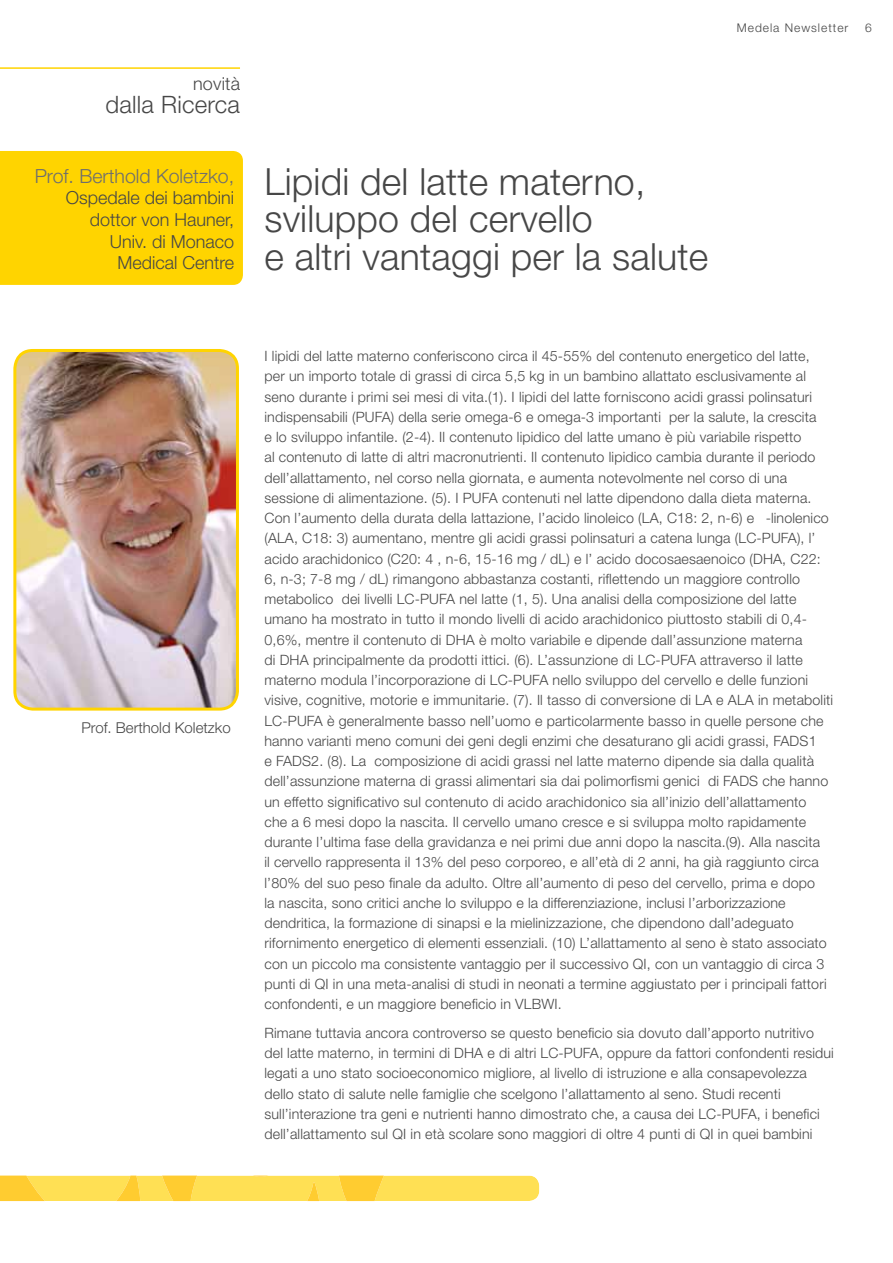
<style>
.page{position:relative;width:893px;height:1263px;background:#fff}
.page>*{position:absolute;margin:0;border:0;box-sizing:border-box;transform-origin:0 0}
.t1{font:300 37.5px/37.5px "Helvetica Neue LT Std";letter-spacing:.005em;color:#474747}
.t2{font:300 24px "Helvetica Neue LT Std";letter-spacing:.01em;color:#474747}
.t3{font:300 19.5px "Helvetica Neue LT Std";color:#6e6e6e}
.t4{font:300 18px/21.6px "Helvetica Neue LT Std";color:#474747;text-align:right}
.t5{font:300 15px "Helvetica Neue LT Std";color:#474747}
.t6{font:300 14.25px/20.2px "Helvetica Neue LT Std";letter-spacing:.01em;color:#474747}
.t7{font:300 12px "Helvetica Neue LT Std";letter-spacing:.08em;color:#474747}
</style>
<div class="page">
<hr style="left:0;top:67px;width:240px;height:2px;background:#ffd400">
<div style="left:0;top:151px;width:243px;height:134px;background:#ffd400"></div>
<svg style="left:0;top:1175px;width:539px;height:26px;background:#ffdc52"></svg>
<img style="left:17px;top:350px;width:220px;height:357px">
<div style="left:13px;top:349px;width:226px;height:362px;border:3px solid #ffd400;border-radius:18px"></div>
<p class="t4" style="left:193px;top:73px;width:48px">novità</p>
<h2 class="t2" style="left:106px;top:90px;width:136px">dalla Ricerca</h2>
<h3 class="t3" style="left:35px;top:164px;width:201px">Prof. Berthold Koletzko,</h3>
<p class="t4" style="left:66px;top:187px;width:170px">Ospedale dei bambini dottor von Hauner,<br>Univ. di Monaco<br>Medical Centre</p>
<h1 class="t1" style="left:264px;top:162px;width:445px">Lipidi del latte materno, sviluppo del cervello<br>e altri vantaggi per la salute</h1>
<p class="t7" style="left:737px;top:21px;width:113px">Medela Newsletter</p>
<p class="t7" style="left:865px;top:21px;width:8px">6</p>
<p class="t5" style="left:81px;top:718px;width:151px">Prof. Berthold Koletzko</p>
<p class="t6" style="left:264px;top:345px;width:570px">I lipidi del latte materno conferiscono circa il 45-55% del contenuto energetico del latte, per un importo totale di grassi di circa 5,5 kg in un bambino allattato esclusivamente al seno durante i primi sei mesi di vita.(1). I lipidi del latte forniscono acidi grassi polinsaturi indispensabili (PUFA) della serie omega-6 e omega-3 importanti per la salute, la crescita<br>e lo sviluppo infantile. (2-4). Il contenuto lipidico del latte umano è più variabile rispetto<br>al contenuto di latte di altri macronutrienti. Il contenuto lipidico cambia durante il periodo dell’allattamento, nel corso nella giornata, e aumenta notevolmente nel corso di una sessione di alimentazione. (5). I PUFA contenuti nel latte dipendono dalla dieta materna.<br>Con l’aumento della durata della lattazione, l’acido linoleico (LA, C18: 2, n-6) e α-linolenico (ALA, C18: 3) aumentano, mentre gli acidi grassi polinsaturi a catena lunga (LC-PUFA), l’ acido arachidonico (C20: 4 , n-6, 15-16 mg / dL) e l’ acido docosaesaenoico (DHA, C22:<br>6, n-3; 7-8 mg / dL) rimangono abbastanza costanti, riflettendo un maggiore controllo metabolico dei livelli LC-PUFA nel latte (1, 5). Una analisi della composizione del latte umano ha mostrato in tutto il mondo livelli di acido arachidonico piuttosto stabili di 0,4- 0,6%, mentre il contenuto di DHA è molto variabile e dipende dall’assunzione materna<br>di DHA principalmente da prodotti ittici. (6). L’assunzione di LC-PUFA attraverso il latte materno modula l’incorporazione di LC-PUFA nello sviluppo del cervello e delle funzioni visive, cognitive, motorie e immunitarie. (7). Il tasso di conversione di LA e ALA in metaboliti LC-PUFA è generalmente basso nell’uomo e particolarmente basso in quelle persone che hanno varianti meno comuni dei geni degli enzimi che desaturano gli acidi grassi, FADS1<br>e FADS2. (8). La composizione di acidi grassi nel latte materno dipende sia dalla qualità dell’assunzione materna di grassi alimentari sia dai polimorfismi genici di FADS che hanno un effetto significativo sul contenuto di acido arachidonico sia all’inizio dell’allattamento<br>che a 6 mesi dopo la nascita. Il cervello umano cresce e si sviluppa molto rapidamente durante l’ultima fase della gravidanza e nei primi due anni dopo la nascita.(9). Alla nascita<br>il cervello rappresenta il 13% del peso corporeo, e all’età di 2 anni, ha già raggiunto circa l’80% del suo peso finale da adulto. Oltre all’aumento di peso del cervello, prima e dopo<br>la nascita, sono critici anche lo sviluppo e la differenziazione, inclusi l’arborizzazione dendritica, la formazione di sinapsi e la mielinizzazione, che dipendono dall’adeguato rifornimento energetico di elementi essenziali. (10) L’allattamento al seno è stato associato con un piccolo ma consistente vantaggio per il successivo QI, con un vantaggio di circa 3 punti di QI in una meta-analisi di studi in neonati a termine aggiustato per i principali fattori confondenti, e un maggiore beneficio in VLBWI.</p>
<p class="t6" style="left:264px;top:1022px;width:571px">Rimane tuttavia ancora controverso se questo beneficio sia dovuto dall’apporto nutritivo del latte materno, in termini di DHA e di altri LC-PUFA, oppure da fattori confondenti residui legati a uno stato socioeconomico migliore, al livello di istruzione e alla consapevolezza dello stato di salute nelle famiglie che scelgono l’allattamento al seno. Studi recenti sull’interazione tra geni e nutrienti hanno dimostrato che, a causa dei LC-PUFA, i benefici dell’allattamento sul QI in età scolare sono maggiori di oltre 4 punti di QI in quei bambini</p>
</div>
